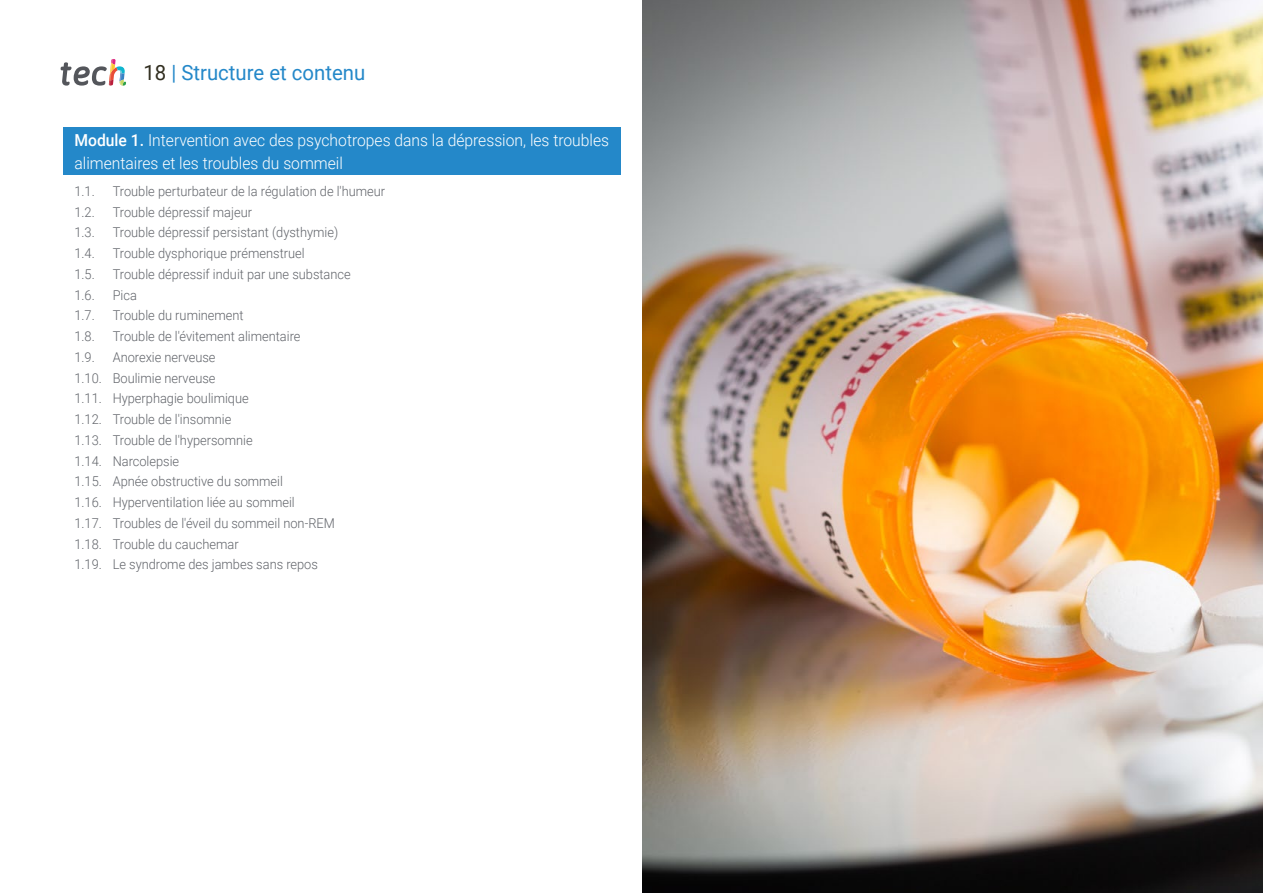
<style>
.page{position:relative;width:1263px;height:893px;background:#fff}
.page>*{position:absolute;margin:0;border:0;box-sizing:border-box;transform-origin:0 0}
.t1{font:21px "Roboto";color:#2488c9}
.t2{font:300 16.5px/22.5px "Roboto";color:#fff;scale:.95 1}
.t3{font:300 13.5px/20.7px "Roboto";color:#61646a;scale:.95 1}
.s1{color:#312e20}
.s2{font-weight:500}
</style>
<div class="page">
<div style="left:63px;top:128px;width:558px;height:47px;background:#2488c9"></div>
<svg style="left:61px;top:59px;width:65px;height:27px"></svg>
<img style="left:642px;top:0;width:621px;height:893px">
<h1 class="t1" style="left:144px;top:57px;width:223px"><span class="s1">18</span> | Structure et contenu</h1>
<p class="t2" style="left:74px;top:129px;width:564px"><span class="s2">Module 1.</span> Intervention avec des psychotropes dans la dépression, les troubles alimentaires et les troubles du sommeil</p>
<p class="t3" style="left:74px;top:180px;width:23px">1.1.</p>
<p class="t3" style="left:113px;top:180px;width:288px">Trouble perturbateur de la régulation de l'humeur</p>
<p class="t3" style="left:74px;top:201px;width:23px">1.2.</p>
<p class="t3" style="left:113px;top:201px;width:148px">Trouble dépressif majeur</p>
<p class="t3" style="left:74px;top:222px;width:23px">1.3.</p>
<p class="t3" style="left:113px;top:222px;width:239px">Trouble dépressif persistant (dysthymie)</p>
<p class="t3" style="left:74px;top:243px;width:23px">1.4.</p>
<p class="t3" style="left:113px;top:243px;width:204px">Trouble dysphorique prémenstruel</p>
<p class="t3" style="left:74px;top:263px;width:23px">1.5.</p>
<p class="t3" style="left:113px;top:263px;width:252px">Trouble dépressif induit par une substance</p>
<p class="t3" style="left:74px;top:284px;width:23px">1.6.</p>
<p class="t3" style="left:113px;top:284px;width:27px">Pica</p>
<p class="t3" style="left:74px;top:305px;width:23px">1.7.</p>
<p class="t3" style="left:113px;top:305px;width:139px">Trouble du ruminement</p>
<p class="t3" style="left:74px;top:326px;width:23px">1.8.</p>
<p class="t3" style="left:113px;top:326px;width:199px">Trouble de l'évitement alimentaire</p>
<p class="t3" style="left:74px;top:346px;width:23px">1.9.</p>
<p class="t3" style="left:74px;top:346px;width:276px;text-indent:38px">Anorexie nerveuse<br>1.10. Boulimie nerveuse<br>1.11. Hyperphagie boulimique<br>1.12. Trouble de l'insomnie<br>1.13. Trouble de l'hypersomnie<br>1.14. Narcolepsie<br>1.15. Apnée obstructive du sommeil<br>1.16. Hyperventilation liée au sommeil<br>1.17. Troubles de l'éveil du sommeil non-REM<br>1.18. Trouble du cauchemar<br>1.19. Le syndrome des jambes sans repos</p>
</div>
